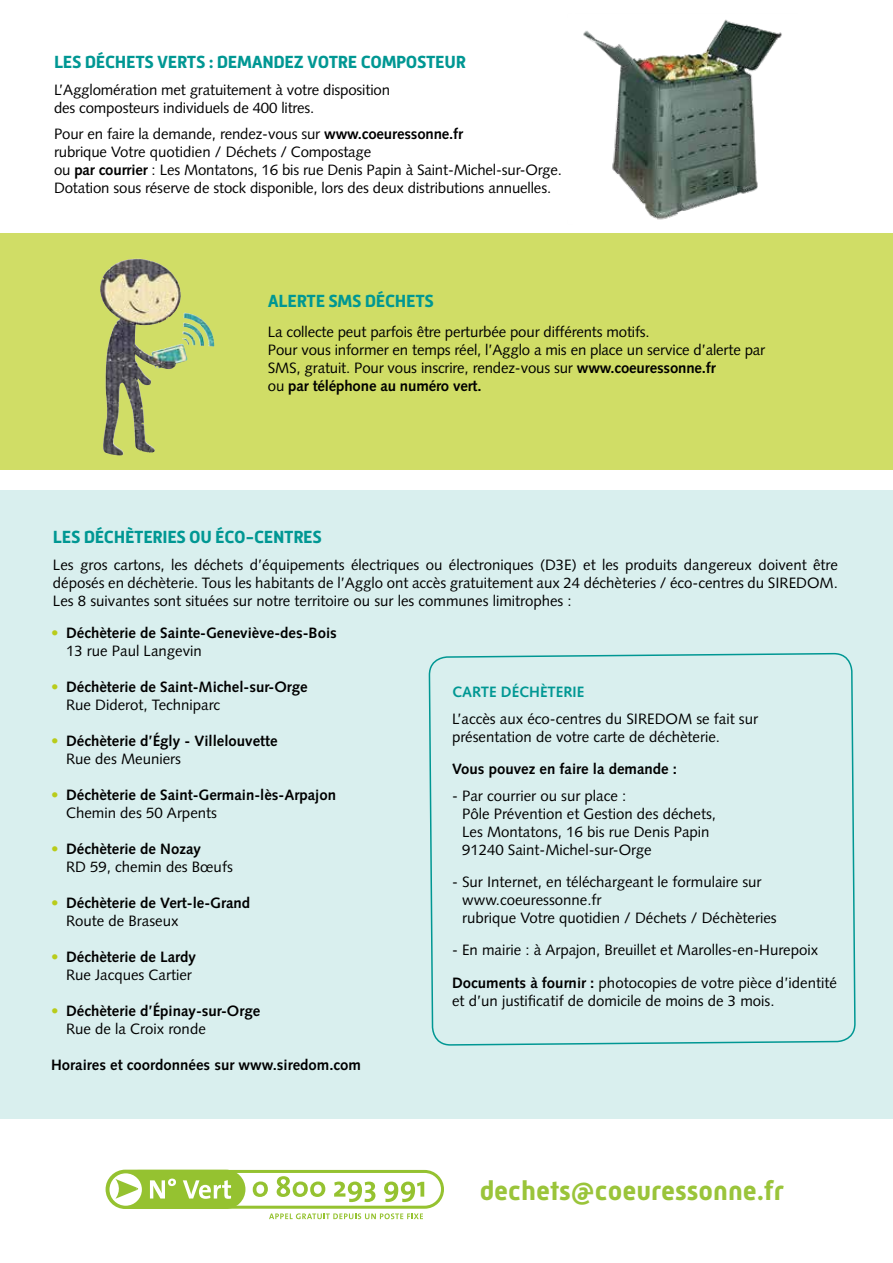
<style>
.page{position:relative;width:893px;height:1263px;background:#fff}
.page>*{position:absolute;margin:0;border:0;box-sizing:border-box;transform-origin:0 0}
.t1{font:700 27px "Mic 32 New";color:#9ac43a}
.t2{font:700 18px "Mic 32 New";letter-spacing:-.02em;color:#009793}
.t3{font:15px/18px "Syntax LT Std";color:#000}
.t4{font:700 15px/18px "Syntax LT Std";color:#000}
.t5{font:700 15px "Syntax LT Std";color:#009793}
.s1{font-weight:700}
.s2{color:#b9cc1a}
.s3{font-weight:400}
.s4{font-weight:700;color:#b9cc1a}
</style>
<div class="page">
<div style="left:0;top:490px;width:893px;height:628px;background:#d9efee"></div>
<div style="left:0;top:233px;width:893px;height:237px;background:#d0dd66"></div>
<img style="left:583px;top:19px;width:199px;height:201px">
<img style="left:100px;top:259px;width:38px;height:48px">
<div style="left:102px;top:1167px;width:346px;height:45px;border:1px solid #fff;border-radius:22px"></div>
<div style="left:106px;top:1170px;width:139px;height:39px;background:#95c230;border-radius:20px"></div>
<div style="left:119px;top:1170px;width:325px;height:39px;border:3px solid #95c230;border-radius:18px"></div>
<div style="left:110px;top:1173px;width:32px;height:33px;background:#fff;border-radius:50%"></div>
<svg style="left:150px;top:1178px;width:26px;height:20px"></svg>
<svg style="left:183px;top:1180px;width:48px;height:19px"></svg>
<svg style="left:253px;top:1181px;width:15px;height:16px"></svg>
<svg style="left:277px;top:1176px;width:48px;height:21px"></svg>
<svg style="left:334px;top:1181px;width:41px;height:21px"></svg>
<svg style="left:384px;top:1181px;width:40px;height:21px"></svg>
<svg style="left:115px;top:1179px;width:24px;height:20px"></svg>
<svg style="left:269px;top:1213px;width:154px;height:6px"></svg>
<svg style="left:429px;top:652px;width:427px;height:393px"></svg>
<p class="t2" style="left:54px;top:51px;width:413px">LES DÉCHETS VERTS : DEMANDEZ VOTRE COMPOSTEUR</p>
<p class="t3" style="left:54px;top:81px;width:338px">L’Agglomération met gratuitement à votre disposition des composteurs individuels de 400 litres.</p>
<p class="t3" style="left:54px;top:125px;width:509px">Pour en faire la demande, rendez-vous sur <span class="s1">www.coeuressonne.fr<br></span>rubrique Votre quotidien / Déchets / Compostage<br>ou <span class="s1">par courrier</span> : Les Montatons, 16 bis rue Denis Papin à Saint-Michel-sur-Orge.<br>Dotation sous réserve de stock disponible, lors des deux distributions annuelles.</p>
<p class="t2" style="left:268px;top:290px;width:167px">ALERTE SMS DÉCHETS</p>
<p class="t3" style="left:268px;top:323px;width:499px">La collecte peut parfois être perturbée pour différents motifs.<br>Pour vous informer en temps réel, l’Agglo a mis en place un service d’alerte par SMS, gratuit. Pour vous inscrire, rendez-vous sur <span class="s1">www.coeuressonne.fr<br></span>ou <span class="s1">par téléphone au numéro vert.</span></p>
<p class="t2" style="left:53px;top:526px;width:270px">LES DÉCHÈTERIES OU ÉCO-CENTRES</p>
<p class="t3" style="left:53px;top:556px;width:786px;text-align:justify">Les gros cartons, les déchets d’équipements électriques ou électroniques (D3E) et les produits dangereux doivent être déposés en déchèterie. Tous les habitants de l’Agglo ont accès gratuitement aux 24 déchèteries / éco-centres du SIREDOM.<br>Les 8 suivantes sont situées sur notre territoire ou sur les communes limitrophes :</p>
<p class="t4" style="left:66px;top:624px;width:272px;text-indent:-15px"><span class="s2">•</span> Déchèterie de Sainte-Geneviève-des-Bois<br><span class="s3">13 rue Paul Langevin</span></p>
<p class="t4" style="left:66px;top:678px;width:243px;text-indent:-15px"><span class="s2">•</span> Déchèterie de Saint-Michel-sur-Orge<br><span class="s3">Rue Diderot, Techniparc</span></p>
<p class="t4" style="left:66px;top:732px;width:213px;text-indent:-15px"><span class="s2">•</span> Déchèterie d’Égly - Villelouvette<br><span class="s3">Rue des Meuniers</span></p>
<p class="t4" style="left:66px;top:786px;width:272px;text-indent:-15px"><span class="s2">•</span> Déchèterie de Saint-Germain-lès-Arpajon<br><span class="s3">Chemin des 50 Arpents</span></p>
<p class="t3" style="left:66px;top:840px;width:168px;text-indent:-15px"><span class="s4">•</span> <span class="s1">Déchèterie de Nozay<br></span>RD 59, chemin des Bœufs</p>
<p class="t4" style="left:66px;top:894px;width:186px;text-indent:-15px"><span class="s2">•</span> Déchèterie de Vert-le-Grand<br><span class="s3">Route de Braseux</span></p>
<p class="t4" style="left:51px;top:948px;width:147px;text-align:right"><span class="s2">•</span> Déchèterie de Lardy<br><span class="s3">Rue Jacques Cartier</span></p>
<p class="t4" style="left:66px;top:1002px;width:196px;text-indent:-15px"><span class="s2">•</span> Déchèterie d’Épinay-sur-Orge<br><span class="s3">Rue de la Croix ronde</span></p>
<p class="t4" style="left:51px;top:1056px;width:311px">Horaires et coordonnées sur www.siredom.com</p>
<p class="t5" style="left:452px;top:683px;width:134px">CARTE DÉCHÈTERIE</p>
<p class="t3" style="left:452px;top:709px;width:308px">L’accès aux éco-centres du SIREDOM se fait sur présentation de votre carte de déchèterie.</p>
<p class="t4" style="left:452px;top:760px;width:227px">Vous pouvez en faire la demande :</p>
<p class="t3" style="left:462px;top:786px;width:256px;text-indent:-10px">- Par courrier ou sur place :<br>Pôle Prévention et Gestion des déchets, Les Montatons, 16 bis rue Denis Papin 91240 Saint-Michel-sur-Orge</p>
<p class="t3" style="left:462px;top:873px;width:316px;text-indent:-10px">- Sur Internet, en téléchargeant le formulaire sur www.coeuressonne.fr<br>rubrique Votre quotidien / Déchets / Déchèteries</p>
<p class="t3" style="left:452px;top:934px;width:386px;line-height:32.4px">- En mairie : à Arpajon, Breuillet et Marolles-en-Hurepoix<br><span class="s1">Documents à fournir :</span> photocopies de votre pièce d’identité</p>
<p class="t3" style="left:452px;top:992px;width:324px">et d’un justificatif de domicile de moins de 3 mois.</p>
<h1 class="t1" style="left:480px;top:1175px;width:305px">dechets@coeuressonne.fr</h1>
</div>
